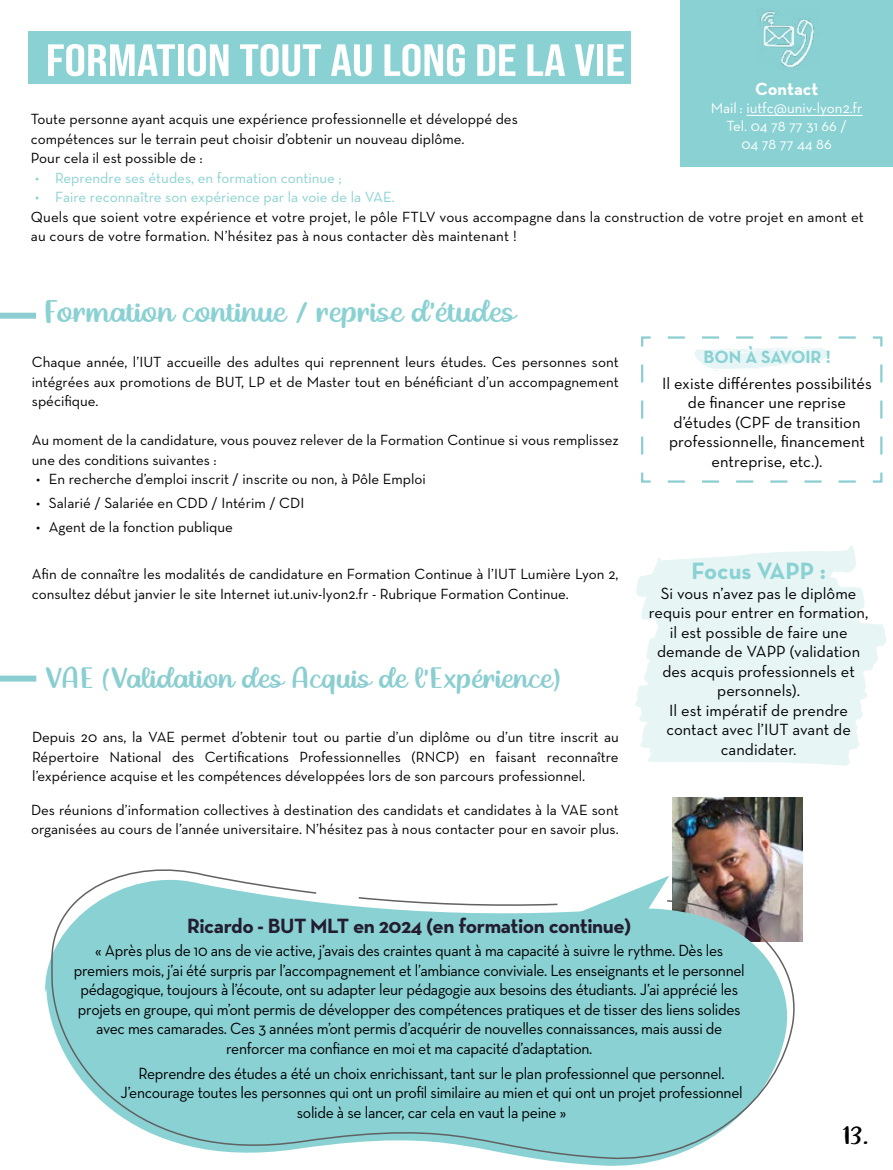
<style>
.page{position:relative;width:893px;height:1170px;background:#fff}
.page>*{position:absolute;margin:0;border:0;box-sizing:border-box;transform-origin:0 0}
.t1{font:45px "Bebas Neue";color:#fff;scale:1.2 1}
.t2{font:27px "Simple Story";color:#8ad1d3}
.t3{font:25.5px "Simple Story";color:#8bced1}
.t4{font:700 24px "Neutra Text";color:#8ad1d3}
.t5{font:24px "Simple Story";color:#000}
.t6{font:700 21px "Neutra Text";letter-spacing:-.02em;color:#231d30}
.t7{font:700 18px "Neutra Text";color:#8ad1d3}
.t8{font:700 18px "Neutra Text";color:#fff}
.t9{font:16.5px/19.5px "Neutra Text";letter-spacing:-.02em;color:#000;text-align:center}
.t10{font:16.5px/19.5px "Neutra Text";color:#000;text-align:center}
.t11{font:16.5px/19.5px "Neutra Text";letter-spacing:-.02em;color:#000;text-align:center;scale:.95 1}
.t12{font:15px/19.5px "Neutra Text";color:#000}
.t13{font:15px "Neutra Text";color:#8ad1d3}
.t14{font:15px/18px "Neutra Text";color:#fff;text-align:center}
</style>
<div class="page">
<svg style="left:635px;top:546px;width:251px;height:219px;fill:#e8f5f5"></svg>
<div style="left:680px;top:0;width:213px;height:166px;background:#8ad1d3"></div>
<div style="left:28px;top:31px;width:603px;height:53px;background:#8ad1d3"></div>
<div style="left:0;top:313px;width:36px;height:6px;background:#8bced1"></div>
<img style="left:757px;top:11px;width:57px;height:56px">
<hr style="left:746px;top:115px;width:117px;height:1px;background:#fff">
<div style="left:0;top:675px;width:36px;height:6px;background:#8bced1"></div>
<svg style="left:641px;top:336px;width:242px;height:147px"></svg>
<img style="left:673px;top:797px;width:130px;height:144px">
<svg style="left:51px;top:856px;width:748px;height:310px"></svg>
<h1 class="t1" style="left:46px;top:35px;width:484px">FORMATION TOUT AU LONG DE LA VIE</h1>
<p class="t8" style="left:755px;top:78px;width:65px">Contact</p>
<p class="t14" style="left:711px;top:99px;width:153px">Mail : iutfc@univ-lyon2.fr<br>Tel. 04 78 77 31 66 /<br>04 78 77 44 86</p>
<p class="t12" style="left:31px;top:109px;width:488px">Toute personne ayant acquis une expérience professionnelle et développé des compétences sur le terrain peut choisir d’obtenir un nouveau diplôme.<br>Pour cela il est possible de :</p>
<p class="t13" style="left:35px;top:168px;width:308px">• Reprendre ses études, en formation continue ;</p>
<p class="t13" style="left:35px;top:188px;width:361px">• Faire reconnaître son expérience par la voie de la VAE.</p>
<p class="t12" style="left:31px;top:206px;width:835px">Quels que soient votre expérience et votre projet, le pôle FTLV vous accompagne dans la construction de votre projet en amont et au cours de votre formation. N’hésitez pas à nous contacter dès maintenant !</p>
<h2 class="t2" style="left:45px;top:298px;width:472px">Formation continue / reprise d’études</h2>
<p class="t12" style="left:32px;top:352px;width:588px;text-align:justify">Chaque année, l’IUT accueille des adultes qui reprennent leurs études. Ces personnes sont intégrées aux promotions de BUT, LP et de Master tout en bénéficiant d’un accompagnement spécifique.</p>
<p class="t12" style="left:32px;top:430px;width:588px">Au moment de la candidature, vous pouvez relever de la Formation Continue si vous remplissez une des conditions suivantes :</p>
<p class="t12" style="left:36px;top:469px;width:391px">• En recherche d’emploi inscrit / inscrite ou non, à Pôle Emploi</p>
<p class="t12" style="left:36px;top:493px;width:270px">• Salarié / Salariée en CDD / Intérim / CDI</p>
<p class="t12" style="left:36px;top:516px;width:198px">• Agent de la fonction publique</p>
<p class="t12" style="left:32px;top:564px;width:588px">Afin de connaître les modalités de candidature en Formation Continue à l’IUT Lumière Lyon 2, consultez début janvier le site Internet iut.univ-lyon2.fr - Rubrique Formation Continue.</p>
<h3 class="t3" style="left:45px;top:664px;width:517px">VAE (Validation des Acquis de l’Expérience)</h3>
<p class="t12" style="left:32px;top:727px;width:588px;text-align:justify">Depuis 20 ans, la VAE permet d’obtenir tout ou partie d’un diplôme ou d’un titre inscrit au Répertoire National des Certifications Professionnelles (RNCP) en faisant reconnaître l’expérience acquise et les compétences développées lors de son parcours professionnel.</p>
<p class="t12" style="left:31px;top:799px;width:589px">Des réunions d’information collectives à destination des candidats et candidates à la VAE sont organisées au cours de l’année universitaire. N’hésitez pas à nous contacter pour en savoir plus.</p>
<p class="t7" style="left:703px;top:346px;width:129px">BON À SAVOIR !</p>
<p class="t10" style="left:662px;top:373px;width:211px">Il existe différentes possibilités de financer une reprise d’études (CPF de transition professionnelle, financement entreprise, etc.).</p>
<h3 class="t4" style="left:691px;top:556px;width:136px">Focus VAPP :</h3>
<p class="t10" style="left:649px;top:583px;width:221px">Si vous n’avez pas le diplôme requis pour entrer en formation, il est possible de faire une demande de VAPP (validation des acquis professionnels et personnels).<br>Il est impératif de prendre contact avec l’IUT avant de candidater.</p>
<h3 class="t6" style="left:187px;top:912px;width:446px">Ricardo - BUT MLT en 2024 (en formation continue)</h3>
<p class="t9" style="left:74px;top:940px;width:672px">« Après plus de 10 ans de vie active, j’avais des craintes quant à ma capacité à suivre le rythme. Dès les premiers mois, j’ai été surpris par l’accompagnement et l’ambiance conviviale. Les enseignants et le personnel pédagogique, toujours à l’écoute, ont su adapter leur pédagogie aux besoins des étudiants. J’ai apprécié les projets en groupe, qui m’ont permis de développer des compétences pratiques et de tisser des liens solides avec mes camarades. Ces 3 années m’ont permis d’acquérir de nouvelles connaissances, mais aussi de renforcer ma confiance en moi et ma capacité d’adaptation.</p>
<p class="t11" style="left:121px;top:1062px;width:656px">Reprendre des études a été un choix enrichissant, tant sur le plan professionnel que personnel.<br>J’encourage toutes les personnes qui ont un profil similaire au mien et qui ont un projet professionnel solide à se lancer, car cela en vaut la peine »</p>
<h3 class="t5" style="left:842px;top:1122px;width:28px">13.</h3>
</div>
